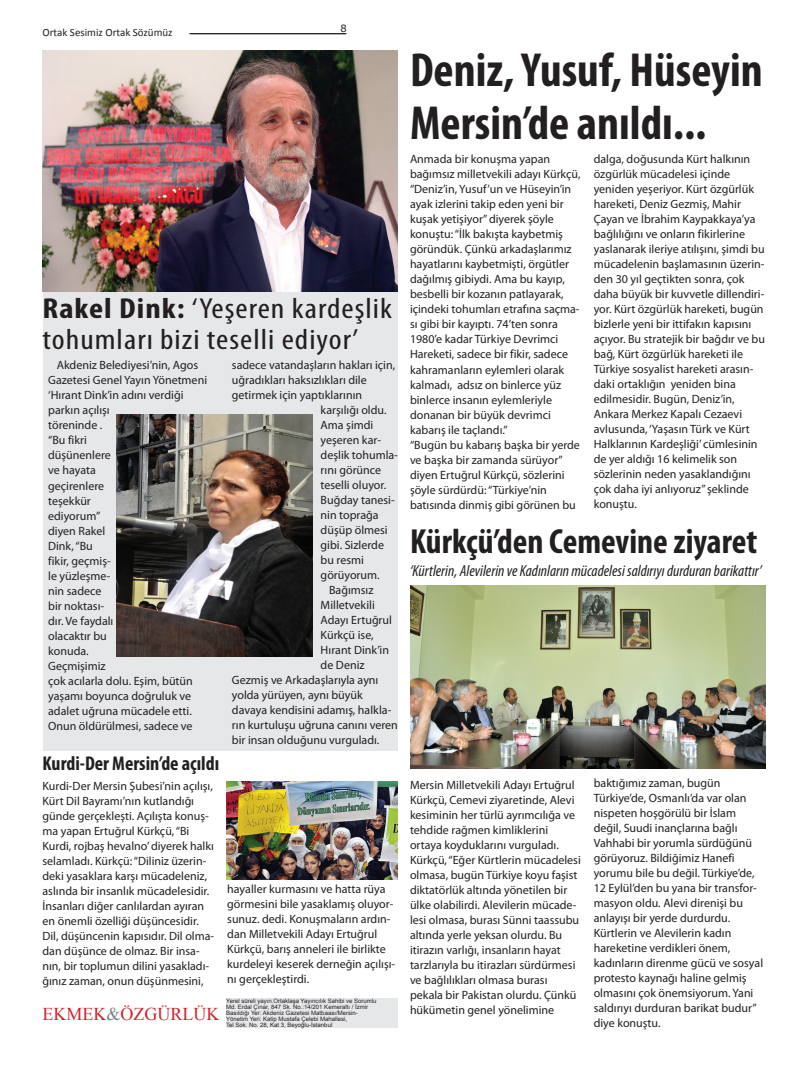
<style>
.page{position:relative;width:808px;height:1078px;background:#fff}
.page>*{position:absolute;margin:0;border:0;box-sizing:border-box;transform-origin:0 0}
.t1{font:700 condensed 48px/53px "Myriad Pro";color:#231f20}
.t2{font:700 condensed 35px "Myriad Pro";color:#231f20}
.t3{font:condensed 29px/31px "Myriad Pro";letter-spacing:.03em;color:#231f20;scale:1.16 1}
.t4{font:700 condensed 20px "Myriad Pro";color:#231f20}
.t5{font:18px "Times New Roman";color:#d1232a}
.t6{font:italic condensed 16px "Myriad Pro";color:#231f20}
.t7{font:12px/15px "Myriad Pro";color:#231f20}
.t8{font:11px "Calibri";color:#231f20}
.t9{font:10px "Verdana";color:#231f20}
.t10{font:6px/6px "Arial";color:#231f20}
.s1{font-weight:700}
.s2{color:#808285}
</style>
<div class="page">
<hr style="left:189px;top:33px;width:157px;height:1px;background:#231f20">
<div style="left:226px;top:998px;width:172px;height:30px;background:#e6e7e9"></div>
<div style="left:43px;top:290px;width:354px;height:460px;background:#e6e7e9"></div>
<img style="left:43px;top:51px;width:355px;height:240px">
<img style="left:116px;top:415px;width:196px;height:241px">
<img style="left:410px;top:585px;width:355px;height:183px">
<img style="left:226px;top:781px;width:172px;height:98px">
<p class="t8" style="left:43px;top:25px;width:132px">Ortak Sesimiz Ortak Sözümüz</p>
<p class="t9" style="left:340px;top:21px;width:8px">8</p>
<h3 class="t3" style="left:43px;top:293px;width:303px"><span class="s1">Rakel Dink:</span> ‘Yeşeren kardeşlik tohumları bizi teselli ediyor’</h3>
<p class="t7" style="left:48px;top:357px;width:160px;text-indent:9px">Akdeniz Belediyesi’nin, Agos<br>Gazetesi Genel Yayın Yönetmeni ‘Hırant Dink’in adını verdiği parkın açılışı<br>töreninde .<br>“Bu fikri<br>düşünenlere<br>ve hayata<br>geçirenlere<br>teşekkür<br>ediyorum”<br>diyen Rakel<br>Dink, “Bu<br>fikir, geçmiş-<br>le yüzleşme-<br>nin sadece<br>bir noktası-<br>dır. Ve faydalı<br>olacaktır bu<br>konuda.<br>Geçmişimiz<br>çok acılarla dolu. Eşim, bütün yaşamı boyunca doğruluk ve adalet uğruna mücadele etti.<br>Onun öldürülmesi, sadece ve</p>
<p class="t7" style="left:232px;top:357px;width:165px">sadece vatandaşların hakları için,</p>
<p class="t7" style="left:232px;top:372px;width:136px">uğradıkları haksızlıkları dile</p>
<p class="t7" style="left:232px;top:387px;width:132px">getirmek için yaptıklarının</p>
<p class="t7" style="left:321px;top:402px;width:67px">karşılığı oldu.</p>
<p class="t7" style="left:321px;top:417px;width:54px">Ama şimdi</p>
<p class="t7" style="left:321px;top:432px;width:62px">yeşeren kar-</p>
<p class="t7" style="left:321px;top:447px;width:79px">deşlik tohumla-</p>
<p class="t7" style="left:321px;top:462px;width:62px">rını görünce</p>
<p class="t7" style="left:321px;top:477px;width:67px">teselli oluyor.</p>
<p class="t7" style="left:321px;top:492px;width:76px">Buğday tanesi-</p>
<p class="t7" style="left:321px;top:507px;width:60px">nin toprağa</p>
<p class="t7" style="left:321px;top:522px;width:69px">düşüp ölmesi</p>
<p class="t7" style="left:321px;top:537px;width:65px">gibi. Sizlerde</p>
<p class="t7" style="left:321px;top:552px;width:45px">bu resmi</p>
<p class="t7" style="left:321px;top:567px;width:60px">görüyorum.</p>
<p class="t7" style="left:329px;top:582px;width:46px">Bağımsız</p>
<p class="t7" style="left:321px;top:597px;width:56px">Milletvekili</p>
<p class="t7" style="left:321px;top:612px;width:73px">Adayı Ertuğrul</p>
<p class="t7" style="left:321px;top:627px;width:55px">Kürkçü ise,</p>
<p class="t7" style="left:321px;top:642px;width:70px">Hırant Dink’in</p>
<p class="t7" style="left:321px;top:657px;width:45px">de Deniz</p>
<p class="t7" style="left:232px;top:672px;width:148px">Gezmiş ve Arkadaşlarıyla aynı</p>
<p class="t7" style="left:232px;top:687px;width:132px">yolda yürüyen, aynı büyük</p>
<p class="t7" style="left:232px;top:702px;width:161px">davaya kendisini adamış, halkla-</p>
<p class="t7" style="left:232px;top:717px;width:167px">rın kurtuluşu uğruna canını veren</p>
<p class="t7" style="left:232px;top:732px;width:149px">bir insan olduğunu vurguladı.</p>
<h3 class="t4" style="left:43px;top:750px;width:178px">Kurdi-Der Mersin’de açıldı</h3>
<p class="t7" style="left:43px;top:778px;width:173px">Kurdi-Der Mersin Şubesi’nin açılışı, Kürt Dil Bayramı’nın kutlandığı günde gerçekleşti. Açılışta konuş&shy;ma yapan Ertuğrul Kürkçü, “Bi Kurdi, rojbaş hevalno’ diyerek halkı selamladı. Kürkçü: “Diliniz üzerin&shy;deki yasaklara karşı mücadeleniz, aslında bir insanlık mücadelesidir.<br>İnsanları diğer canlılardan ayıran en önemli özelliği düşüncesidir.<br>Dil, düşüncenin kapısıdır. Dil olma&shy;dan düşünce de olmaz. Bir insa&shy;nın, bir toplumun dilini yasakladı&shy;ğınız zaman, onun düşünmesini,</p>
<p class="t7" style="left:227px;top:881px;width:170px">hayaller kurmasını ve hatta rüya görmesini bile yasaklamış oluyor&shy;sunuz. dedi. Konuşmaların ardın&shy;dan Milletvekili Adayı Ertuğrul<br>Kürkçü, barış anneleri ile birlikte kurdeleyi keserek derneğin açılışı&shy;nı gerçekleştirdi.</p>
<h3 class="t5" style="left:43px;top:1001px;width:178px">EKMEK<span class="s2">&amp;</span>ÖZGÜRLÜK</h3>
<p class="t10" style="left:226px;top:997px;width:152px">Yerel süreli yayın.Ortaklaşa Yayıncılık Sahibi ve Sorumlu Md. Erdal Çınar, 847 Sk. No.:14/201 Kemeraltı / İzmir Basıldığı Yer: Akdeniz Gazetesi Matbaası/Mersin-Yönetim Yeri: Katip Mustafa Çelebi Mahallesi,<br>Tel Sok. No. 28, Kat 3, Beyoğlu-İstanbul</p>
<h1 class="t1" style="left:410px;top:42px;width:354px">Deniz, Yusuf, Hüseyin<br>Mersin’de anıldı...</h1>
<p class="t7" style="left:410px;top:152px;width:172px">Anmada bir konuşma yapan bağımsız milletvekili adayı Kürkçü, “Deniz’in, Yusuf’un ve Hüseyin’in ayak izlerini takip eden yeni bir kuşak yetişiyor” diyerek şöyle konuştu: “İlk bakışta kaybetmiş göründük. Çünkü arkadaşlarımız hayatlarını kaybetmişti, örgütler dağılmış gibiydi. Ama bu kayıp, besbelli bir kozanın patlayarak, içindeki tohumları etrafına saçma&shy;sı gibi bir kayıptı. 74’ten sonra<br>1980’e kadar Türkiye Devrimci<br>Hareketi, sadece bir fikir, sadece kahramanların eylemleri olarak kalmadı, adsız on binlerce yüz binlerce insanın eylemleriyle donanan bir büyük devrimci kabarış ile taçlandı.”<br>“Bugün bu kabarış başka bir yerde ve başka bir zamanda sürüyor” diyen Ertuğrul Kürkçü, sözlerini şöyle sürdürdü: “Türkiye’nin batısında dinmiş gibi görünen bu</p>
<p class="t7" style="left:594px;top:151px;width:173px">dalga, doğusunda Kürt halkının özgürlük mücadelesi içinde yeniden yeşeriyor. Kürt özgürlük hareketi, Deniz Gezmiş, Mahir<br>Çayan ve İbrahim Kaypakkaya’ya bağlılığını ve onların fikirlerine yaslanarak ileriye atılışını, şimdi bu mücadelenin başlamasının üzerin&shy;den 30 yıl geçtikten sonra, çok daha büyük bir kuvvetle dillendiri&shy;yor. Kürt özgürlük hareketi, bugün bizlerle yeni bir ittifakın kapısını açıyor. Bu stratejik bir bağdır ve bu bağ, Kürt özgürlük hareketi ile<br>Türkiye sosyalist hareketi arasın&shy;daki ortaklığın yeniden bina edilmesidir. Bugün, Deniz’in,<br>Ankara Merkez Kapalı Cezaevi avlusunda, ‘Yaşasın Türk ve Kürt<br>Halklarının Kardeşliği’ cümlesinin de yer aldığı 16 kelimelik son sözlerinin neden yasaklandığını çok daha iyi anlıyoruz” şeklinde konuştu.</p>
<h2 class="t2" style="left:410px;top:519px;width:349px">Kürkçü’den Cemevine ziyaret</h2>
<h3 class="t6" style="left:410px;top:560px;width:353px">‘Kürtlerin, Alevilerin ve Kadınların mücadelesi saldırıyı durduran barikattır’</h3>
<p class="t7" style="left:410px;top:777px;width:172px">Mersin Milletvekili Adayı Ertuğrul Kürkçü, Cemevi ziyaretinde, Alevi kesiminin her türlü ayrımcılığa ve tehdide rağmen kimliklerini ortaya koyduklarını vurguladı.<br>Kürkçü, “Eğer Kürtlerin mücadelesi olmasa, bugün Türkiye koyu faşist diktatörlük altında yönetilen bir ülke olabilirdi. Alevilerin mücade&shy;lesi olmasa, burası Sünni taassubu altında yerle yeksan olurdu. Bu itirazın varlığı, insanların hayat tarzlarıyla bu itirazları sürdürmesi ve bağlılıkları olmasa burası pekala bir Pakistan olurdu. Çünkü hükümetin genel yönelimine</p>
<p class="t7" style="left:594px;top:774px;width:171px">baktığımız zaman, bugün<br>Türkiye’de, Osmanlı’da var olan nispeten hoşgörülü bir İslam değil, Suudi inançlarına bağlı<br>Vahhabi bir yorumla sürdüğünü görüyoruz. Bildiğimiz Hanefi yorumu bile bu değil. Türkiye’de,<br>12 Eylül’den bu yana bir transfor&shy;masyon oldu. Alevi direnişi bu anlayışı bir yerde durdurdu.<br>Kürtlerin ve Alevilerin kadın hareketine verdikleri önem, kadınların direnme gücü ve sosyal protesto kaynağı haline gelmiş olmasını çok önemsiyorum. Yani saldırıyı durduran barikat budur” diye konuştu.</p>
</div>
